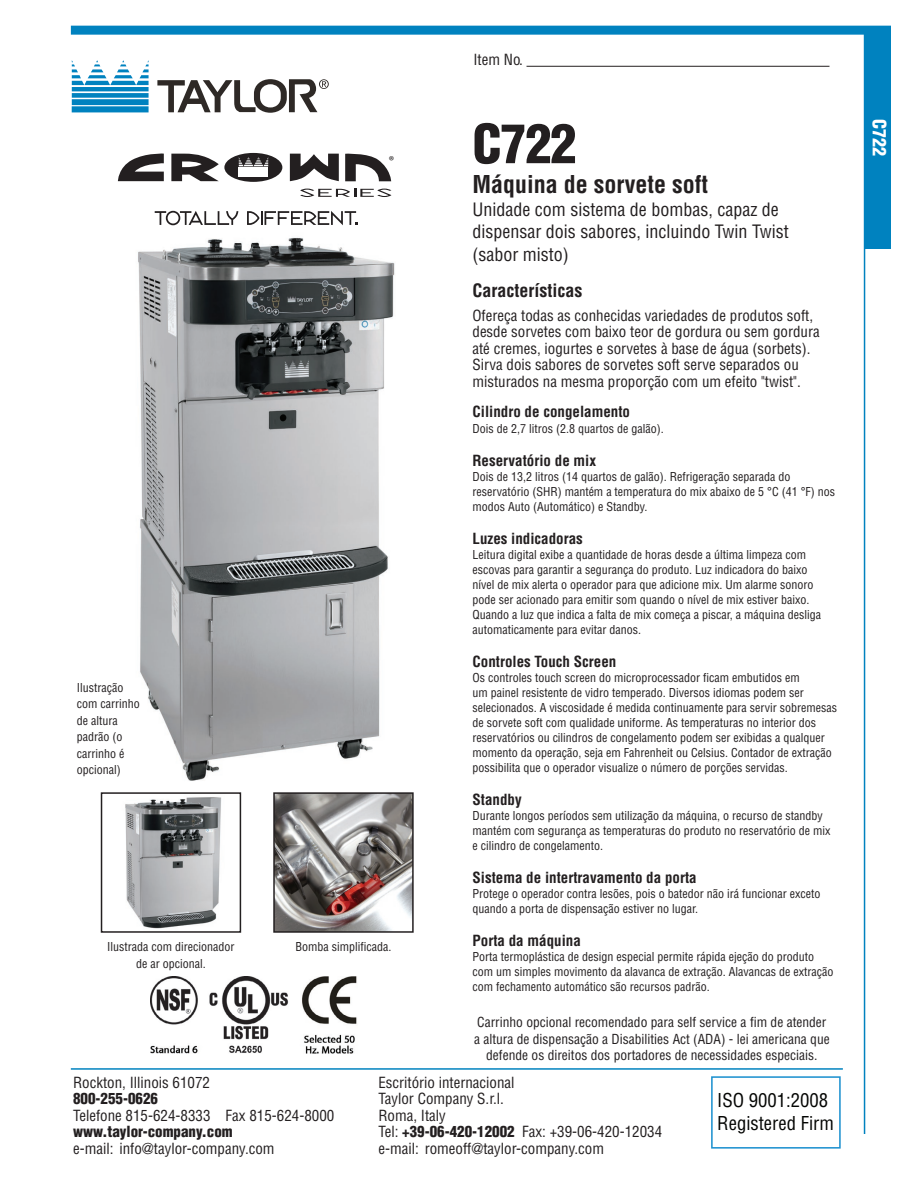
<style>
.page{position:relative;width:918px;height:1188px;background:#fff}
.page>*{position:absolute;margin:0;border:0;box-sizing:border-box;transform-origin:0 0}
.t1{font:900 condensed 52.5px "Helvetica";color:#231f20}
.t2{font:700 condensed 24px "Helvetica";color:#231f20}
.t3{font:condensed 18.6px/22.4px "Helvetica LT Std";color:#040503}
.t4{font:condensed 18px/22.5px "Helvetica";color:#231f20}
.t5{font:700 condensed 18px "Helvetica";color:#231f20}
.t6{font:900 condensed 18px "Helvetica LT Std";color:#fff}
.t7{font:condensed 15px/16.5px "Helvetica";color:#231f20}
.t8{font:condensed 15px/16.5px "Helvetica LT Std";color:#231f20}
.t9{font:700 condensed 15px "Helvetica";color:#231f20}
.t10{font:900 condensed 15px "Helvetica LT Std";color:#231f20}
.t11{font:condensed 13.5px/16.5px "Helvetica LT Std";color:#231f20;text-align:center}
.t12{font:12.9px "Myriad Pro";color:#231f20}
.t13{font:condensed 12px/15px "Helvetica";color:#231f20}
.s1{font-weight:900}
</style>
<div class="page">
<img style="left:138px;top:237px;width:257px;height:613px">
<svg style="left:171px;top:154px;width:48px;height:27px"></svg>
<svg style="left:118px;top:153px;width:46px;height:28px"></svg>
<svg style="left:224px;top:153px;width:58px;height:29px"></svg>
<svg style="left:290px;top:154px;width:49px;height:27px"></svg>
<svg style="left:345px;top:153px;width:46px;height:28px"></svg>
<svg style="left:300px;top:189px;width:91px;height:8px"></svg>
<svg style="left:239px;top:157px;width:30px;height:9px"></svg>
<hr style="left:239px;top:175px;width:29px;height:2px;background:#fff">
<hr style="left:239px;top:172px;width:29px;height:2px;background:#fff">
<hr style="left:239px;top:167px;width:29px;height:2px;background:#fff">
<hr style="left:239px;top:169px;width:29px;height:2px;background:#fff">
<svg style="left:155px;top:211px;width:83px;height:14px"></svg>
<svg style="left:247px;top:211px;width:111px;height:14px"></svg>
<img style="left:125px;top:795px;width:101px;height:134px">
<div style="left:101px;top:792px;width:140px;height:141px;border:2px solid #231f20"></div>
<img style="left:276px;top:795px;width:135px;height:135px">
<div style="left:273px;top:792px;width:141px;height:141px;border:2px solid #231f20"></div>
<img style="left:150px;top:977px;width:207px;height:77px">
<hr style="left:527px;top:66px;width:302px;height:1px;background:#231f20">
<div style="left:864px;top:27px;width:27px;height:221px;background:#0082bf"></div>
<hr style="left:71px;top:1069px;width:772px;height:1px;background:#0082bf">
<div style="left:71px;top:26px;width:820px;height:9px;background:#0082bf"></div>
<div style="left:711px;top:1076px;width:130px;height:73px;border:2px solid #1f92d0"></div>
<svg style="left:72px;top:60px;width:77px;height:52px"></svg>
<hr style="left:864px;top:32px;width:1px;height:1102px;background:#0082bf">
<svg style="left:157px;top:79px;width:172px;height:34px"></svg>
<p class="t13" style="left:77px;top:679px;width:64px;line-height:16.5px">Ilustração com carrinho de altura padrão (o carrinho é opcional)</p>
<p class="t12" style="left:389px;top:153px;width:7px">®</p>
<p class="t13" style="left:107px;top:938px;width:129px;line-height:16.5px;text-align:center">Ilustrada com direcionador de ar opcional.</p>
<p class="t13" style="left:295px;top:939px;width:97px">Bomba simplificada.</p>
<p class="t8" style="left:473px;top:51px;width:51px">Item No.</p>
<h1 class="t1" style="left:472px;top:111px;width:106px">C722</h1>
<h2 class="t2" style="left:472px;top:169px;width:237px">Máquina de sorvete soft</h2>
<h3 class="t4" style="left:472px;top:198px;width:318px">Unidade com sistema de bombas, capaz de dispensar dois sabores, incluindo Twin Twist (sabor misto)</h3>
<h3 class="t5" style="left:472px;top:280px;width:111px">Características</h3>
<p class="t7" style="left:472px;top:307px;width:349px">Ofereça todas as conhecidas variedades de produtos soft, desde sorvetes com baixo teor de gordura ou sem gordura até cremes, iogurtes e sorvetes à base de água (sorbets).<br>Sirva dois sabores de sorvetes soft serve separados ou misturados na mesma proporção com um efeito "twist".</p>
<p class="t9" style="left:472px;top:402px;width:159px">Cilindro de congelamento</p>
<p class="t13" style="left:472px;top:421px;width:193px">Dois de 2,7 litros (2.8 quartos de galão).</p>
<p class="t9" style="left:472px;top:451px;width:125px">Reservatório de mix</p>
<p class="t13" style="left:472px;top:469px;width:364px">Dois de 13,2 litros (14 quartos de galão). Refrigeração separada do reservatório (SHR) mantém a temperatura do mix abaixo de 5 °C (41 °F) nos modos Auto (Automático) e Standby.</p>
<p class="t9" style="left:472px;top:529px;width:112px">Luzes indicadoras</p>
<p class="t13" style="left:472px;top:547px;width:350px">Leitura digital exibe a quantidade de horas desde a última limpeza com escovas para garantir a segurança do produto. Luz indicadora do baixo nível de mix alerta o operador para que adicione mix. Um alarme sonoro pode ser acionado para emitir som quando o nível de mix estiver baixo.<br>Quando a luz que indica a falta de mix começa a piscar, a máquina desliga automaticamente para evitar danos.</p>
<p class="t9" style="left:472px;top:652px;width:145px">Controles Touch Screen</p>
<p class="t13" style="left:472px;top:670px;width:366px">Os controles touch screen do microprocessador ficam embutidos em<br>um painel resistente de vidro temperado. Diversos idiomas podem ser selecionados. A viscosidade é medida continuamente para servir sobremesas de sorvete soft com qualidade uniforme. As temperaturas no interior dos reservatórios ou cilindros de congelamento podem ser exibidas a qualquer momento da operação, seja em Fahrenheit ou Celsius. Contador de extração possibilita que o operador visualize o número de porções servidas.</p>
<p class="t9" style="left:472px;top:790px;width:51px">Standby</p>
<p class="t13" style="left:472px;top:808px;width:360px">Durante longos períodos sem utilização da máquina, o recurso de standby mantém com segurança as temperaturas do produto no reservatório de mix e cilindro de congelamento.</p>
<p class="t9" style="left:472px;top:868px;width:226px">Sistema de intertravamento da porta</p>
<p class="t13" style="left:472px;top:886px;width:349px">Protege o operador contra lesões, pois o batedor não irá funcionar exceto quando a porta de dispensação estiver no lugar.</p>
<p class="t9" style="left:472px;top:931px;width:110px">Porta da máquina</p>
<p class="t13" style="left:472px;top:949px;width:362px">Porta termoplástica de design especial permite rápida ejeção do produto com um simples movimento da alavanca de extração. Alavancas de extração com fechamento automático são recursos padrão.</p>
<p class="t11" style="left:474px;top:1014px;width:357px">Carrinho opcional recomendado para self service a fim de atender a altura de dispensação a Disabilities Act (ADA) - lei americana que defende os direitos dos portadores de necessidades especiais.</p>
<p class="t8" style="left:73px;top:1074px;width:139px">Rockton, Illinois 61072</p>
<p class="t10" style="left:73px;top:1089px;width:86px">800-255-0626</p>
<p class="t8" style="left:73px;top:1107px;width:263px">Telefone 815-624-8333 Fax 815-624-8000</p>
<p class="t10" style="left:73px;top:1122px;width:161px">www.taylor-company.com</p>
<p class="t8" style="left:73px;top:1140px;width:203px">e-mail: info@taylor-company.com</p>
<p class="t8" style="left:378px;top:1074px;width:285px">Escritório internacional<br>Taylor Company S.r.l.<br>Roma, Italy<br>Tel: <span class="s1">+39-06-420-12002</span> Fax: +39-06-420-12034 e-mail: romeoff@taylor-company.com</p>
<h3 class="t3" style="left:717px;top:1089px;width:118px">ISO 9001:2008<br>Registered Firm</h3>
<h3 class="t6" style="left:891px;top:119px;width:39px;rotate:90deg">C722</h3>
</div>
